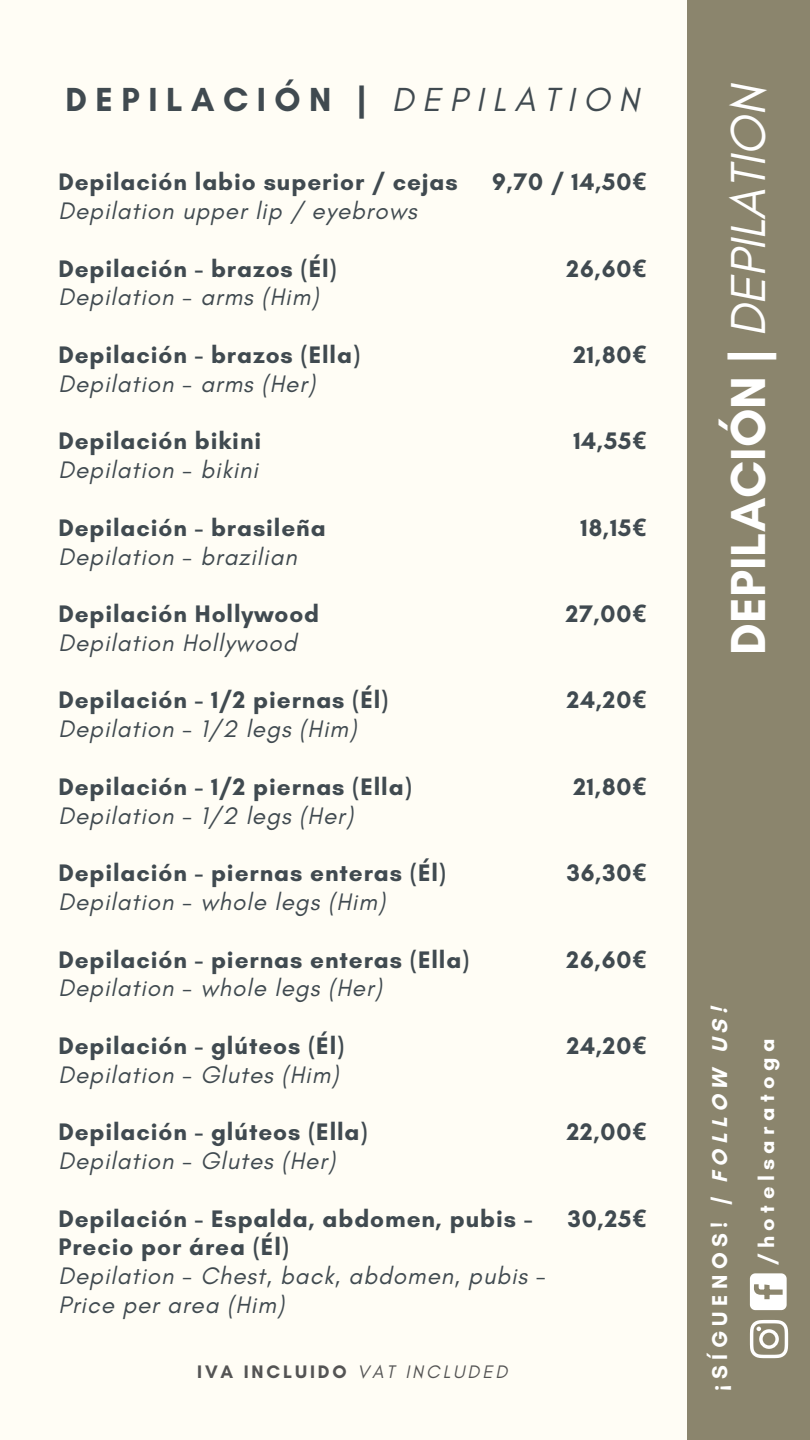
<style>
.page{position:relative;width:810px;height:1440px;background:#fffdf5}
.page>*{position:absolute;margin:0;border:0;box-sizing:border-box;transform-origin:0 0}
.t1{font:700 50px "Glacial Indifference";color:#fff}
.t2{font:700 34px "Glacial Indifference";letter-spacing:.25em;color:#404a50}
.t3{font:700 24.4px/28.8px "Glacial Indifference";letter-spacing:.035em;color:#404a50}
.t4{font:italic 24.4px/28.8px "Glacial Indifference";letter-spacing:.035em;color:#404a50}
.t5{font:700 21.9px/46.9px "Glacial Indifference";letter-spacing:.25em;color:#fff}
.t6{font:700 18.5px "Glacial Indifference";letter-spacing:.155em;color:#545454}
.s1{font-weight:400;font-style:italic}
.s2{font-family:"Noto Sans"}
</style>
<div class="page">
<div style="left:688px;top:0;width:122px;height:1440px;background:#8b856d"></div>
<svg style="left:750px;top:1320px;width:38px;height:38px"></svg>
<svg style="left:750px;top:1273px;width:37px;height:37px"></svg>
<h2 class="t2" style="left:66px;top:78px;width:575px">DEPILACIÓN | <span class="s1">DEPILATION</span></h2>
<p class="t3" style="left:58px;top:167px;width:401px">Depilación labio superior / cejas</p>
<p class="t4" style="left:58px;top:196px;width:360px">Depilation upper lip / eyebrows</p>
<p class="t3" style="left:58px;top:254px;width:280px">Depilación - brazos (Él)</p>
<p class="t4" style="left:58px;top:283px;width:262px">Depilation - arms (Him)</p>
<p class="t3" style="left:58px;top:340px;width:303px">Depilación - brazos (Ella)</p>
<p class="t4" style="left:58px;top:369px;width:259px">Depilation - arms (Her)</p>
<p class="t3" style="left:58px;top:426px;width:204px">Depilación bikini</p>
<p class="t4" style="left:58px;top:455px;width:201px">Depilation - bikini</p>
<p class="t3" style="left:58px;top:513px;width:269px">Depilación - brasileña</p>
<p class="t4" style="left:58px;top:542px;width:240px">Depilation - brazilian</p>
<p class="t3" style="left:58px;top:599px;width:262px">Depilación Hollywood</p>
<p class="t4" style="left:58px;top:628px;width:240px">Depilation Hollywood</p>
<p class="t3" style="left:58px;top:686px;width:331px">Depilación - 1/2 piernas (Él)</p>
<p class="t4" style="left:58px;top:714px;width:300px">Depilation - 1/2 legs (Him)</p>
<p class="t3" style="left:58px;top:772px;width:355px">Depilación - 1/2 piernas (Ella)</p>
<p class="t4" style="left:58px;top:801px;width:296px">Depilation - 1/2 legs (Her)</p>
<p class="t3" style="left:58px;top:858px;width:389px">Depilación - piernas enteras (Él)</p>
<p class="t4" style="left:58px;top:887px;width:329px">Depilation - whole legs (Him)</p>
<p class="t3" style="left:58px;top:945px;width:412px">Depilación - piernas enteras (Ella)</p>
<p class="t4" style="left:58px;top:973px;width:325px">Depilation - whole legs (Her)</p>
<p class="t3" style="left:58px;top:1031px;width:287px">Depilación - glúteos (Él)</p>
<p class="t4" style="left:58px;top:1060px;width:282px">Depilation - Glutes (Him)</p>
<p class="t3" style="left:58px;top:1117px;width:311px">Depilación - glúteos (Ella)</p>
<p class="t4" style="left:58px;top:1146px;width:279px">Depilation - Glutes (Her)</p>
<p class="t3" style="left:58px;top:1204px;width:476px">Depilación - Espalda, abdomen, pubis -<br>Precio por área (Él)</p>
<p class="t4" style="left:58px;top:1261px;width:489px">Depilation - Chest, back, abdomen, pubis -<br>Price per area (Him)</p>
<p class="t3" style="left:492px;top:167px;width:156px">9,70 / 14,50<span class="s2">€</span></p>
<p class="t3" style="left:567px;top:254px;width:81px">26,60<span class="s2">€</span></p>
<p class="t3" style="left:573px;top:340px;width:74px">21,80<span class="s2">€</span></p>
<p class="t3" style="left:573px;top:426px;width:75px">14,55<span class="s2">€</span></p>
<p class="t3" style="left:580px;top:513px;width:67px">18,15<span class="s2">€</span></p>
<p class="t3" style="left:566px;top:599px;width:82px">27,00<span class="s2">€</span></p>
<p class="t3" style="left:567px;top:686px;width:81px">24,20<span class="s2">€</span></p>
<p class="t3" style="left:573px;top:772px;width:74px">21,80<span class="s2">€</span></p>
<p class="t3" style="left:567px;top:858px;width:81px">36,30<span class="s2">€</span></p>
<p class="t3" style="left:567px;top:945px;width:81px">26,60<span class="s2">€</span></p>
<p class="t3" style="left:567px;top:1031px;width:81px">24,20<span class="s2">€</span></p>
<p class="t3" style="left:567px;top:1117px;width:81px">22,00<span class="s2">€</span></p>
<p class="t3" style="left:568px;top:1204px;width:80px">30,25<span class="s2">€</span></p>
<p class="t6" style="left:197px;top:1360px;width:312px">IVA INCLUIDO <span class="s1">VAT INCLUDED</span></p>
<h1 class="t1" style="left:718px;top:655px;width:573px;rotate:-90deg">DEPILACIÓN | <span class="s1">DEPILATION</span></h1>
<p class="t5" style="left:696px;top:1265px;width:261px;text-indent:-126px;rotate:-90deg"><span class="s2">¡</span>SÍGUENOS! | FOLLOW US! /hotelsaratoga</p>
</div>
